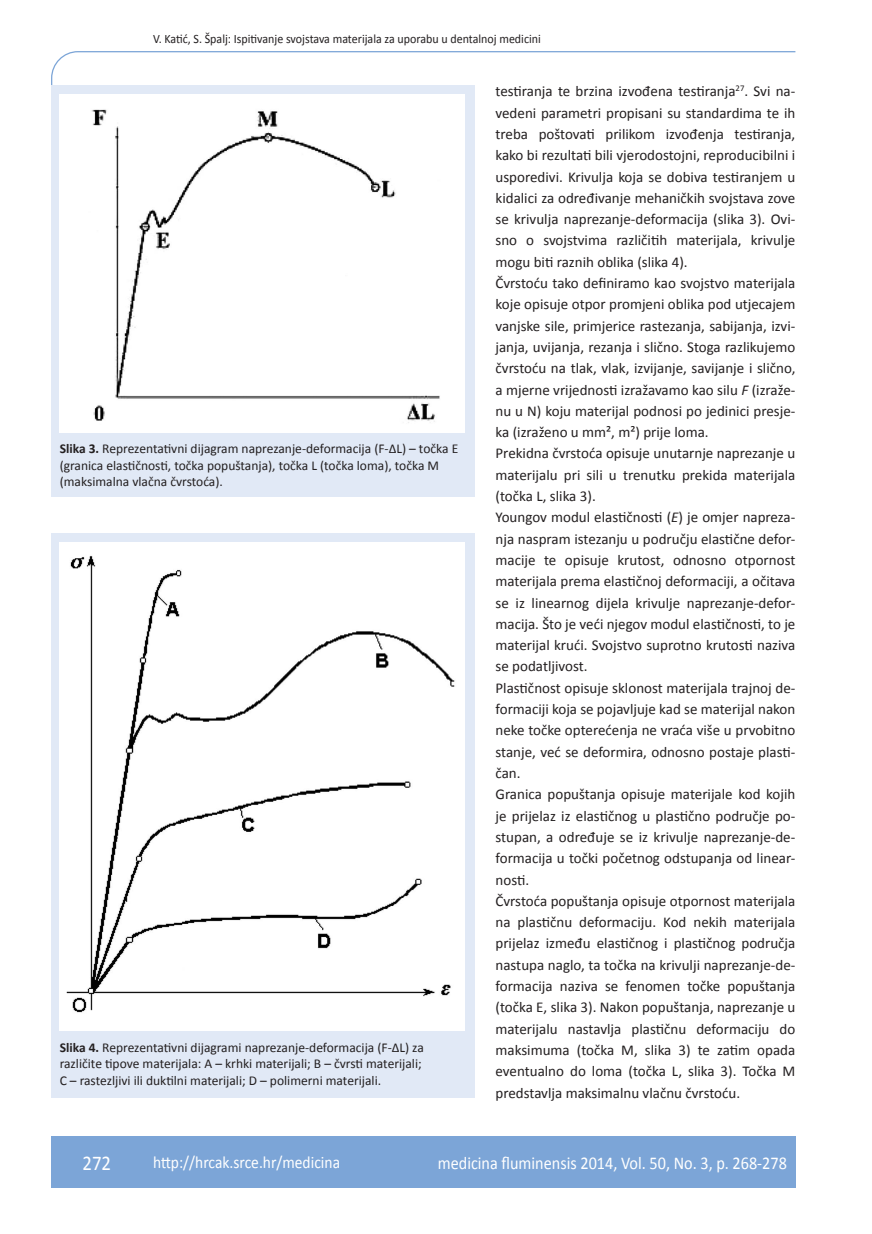
<style>
.page{position:relative;width:872px;height:1234px;background:#fff}
.page>*{position:absolute;margin:0;border:0;box-sizing:border-box;transform-origin:0 0}
.t1{font:21px "Calibri";color:#fff;scale:.9 1}
.t2{font:18px "Calibri";color:#fff;scale:.9 1}
.t3{font:17.25px "Calibri";color:#fff;scale:.9 1}
.t4{font:15px/21.3px "Calibri";color:#231f20}
.t5{font:13.5px/16.5px "Calibri";color:#231f20}
.t6{font:12.75px "Calibri";color:#231f20;scale:.94 1}
.s1{font-weight:700}
.s2{font-style:italic}
</style>
<div class="page">
<svg style="left:51px;top:51px;width:745px;height:275px"></svg>
<div style="left:51px;top:1135px;width:744px;height:51px;background:#7ca5d7"></div>
<div style="left:51px;top:85px;width:423px;height:411px;background:#e1e9f6"></div>
<div style="left:60px;top:94px;width:405px;height:338px;background:#fff"></div>
<img style="left:91px;top:109px;width:349px;height:314px">
<div style="left:51px;top:533px;width:423px;height:564px;background:#e1e9f6"></div>
<div style="left:60px;top:542px;width:405px;height:488px;background:#fff"></div>
<p class="t6" style="left:153px;top:30px;width:414px">V. Katić, S. Špalj: Ispitivanje svojstava materijala za uporabu u dentalnoj medicini</p>
<p class="t5" style="left:60px;top:440px;width:400px"><span class="s1">Slika 3.</span> Reprezentativni dijagram naprezanje-deformacija (F-∆L) – točka E (granica elastičnosti, točka popuštanja), točka L (točka loma), točka M (maksimalna vlačna čvrstoća).</p>
<p class="t5" style="left:60px;top:1037px;width:366px"><span class="s1">Slika 4.</span> Reprezentativni dijagrami naprezanje-deformacija (F-∆L) za različite tipove materijala: A – krhki materijali; B – čvrsti materijali;<br>C – rastezljivi ili duktilni materijali; D – polimerni materijali.</p>
<p class="t4" style="left:495px;top:80px;width:301px">testiranja te brzina izvođena testiranja<sup>27</sup>. Svi na&shy;vedeni parametri propisani su standardima te ih treba poštovati prilikom izvođenja testiranja, kako bi rezultati bili vjerodostojni, reproducibilni i usporedivi. Krivulja koja se dobiva testiranjem u kidalici za određivanje mehaničkih svojstava zove se krivulja naprezanje-deformacija (slika 3). Ovi&shy;sno o svojstvima različitih materijala, krivulje mogu biti raznih oblika (slika 4).<br>Čvrstoću tako definiramo kao svojstvo materijala koje opisuje otpor promjeni oblika pod utjecajem vanjske sile, primjerice rastezanja, sabijanja, izvi&shy;janja, uvijanja, rezanja i slično. Stoga razlikujemo čvrstoću na tlak, vlak, izvijanje, savijanje i slično, a mjerne vrijednosti izražavamo kao silu <span class="s2">F</span> (izraže&shy;nu u N) koju materijal podnosi po jedinici presje&shy;ka (izraženo u mm², m²) prije loma.<br>Prekidna čvrstoća opisuje unutarnje naprezanje u materijalu pri sili u trenutku prekida materijala (točka L, slika 3).<br>Youngov modul elastičnosti (<span class="s2">E</span>) je omjer napreza&shy;nja naspram istezanju u području elastične defor&shy;macije te opisuje krutost, odnosno otpornost materijala prema elastičnoj deformaciji, a očitava se iz linearnog dijela krivulje naprezanje-defor&shy;macija. Što je veći njegov modul elastičnosti, to je materijal krući. Svojstvo suprotno krutosti naziva se podatljivost.<br>Plastičnost opisuje sklonost materijala trajnoj de&shy;formaciji koja se pojavljuje kad se materijal nakon neke točke opterećenja ne vraća više u prvobitno stanje, već se deformira, odnosno postaje plasti&shy;čan.<br>Granica popuštanja opisuje materijale kod kojih je prijelaz iz elastičnog u plastično područje po&shy;stupan, a određuje se iz krivulje naprezanje-de&shy;formacija u točki početnog odstupanja od linear&shy;nosti.<br>Čvrstoća popuštanja opisuje otpornost materijala na plastičnu deformaciju. Kod nekih materijala prijelaz između elastičnog i plastičnog područja nastupa naglo, ta točka na krivulji naprezanje-de&shy;formacija naziva se fenomen točke popuštanja (točka E, slika 3). Nakon popuštanja, naprezanje u materijalu nastavlja plastičnu deformaciju do maksimuma (točka M, slika 3) te zatim opada eventualno do loma (točka L, slika 3). Točka M predstavlja maksimalnu vlačnu čvrstoću.</p>
<h1 class="t1" style="left:82px;top:1149px;width:33px">272</h1>
<p class="t3" style="left:153px;top:1150px;width:209px">http://hrcak.srce.hr/medicina</p>
<p class="t2" style="left:438px;top:1151px;width:389px">medicina fluminensis 2014, Vol. 50, No. 3, p. 268-278</p>
</div>
